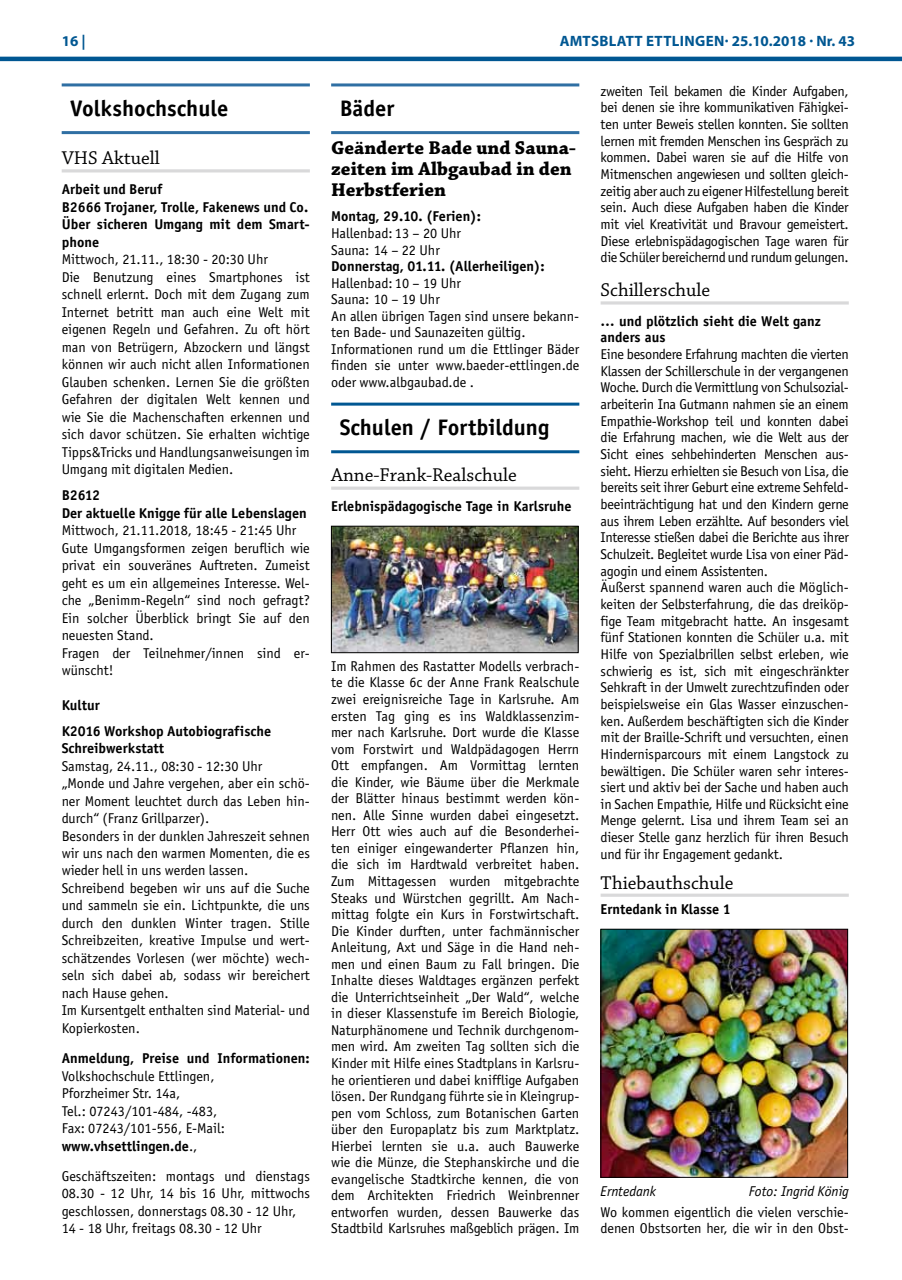
<style>
.page{position:relative;width:902px;height:1280px;background:#fff}
.page>*{position:absolute;margin:0;border:0;box-sizing:border-box;transform-origin:0 0}
.t1{font:700 22.5px "Officina Sans";color:#000}
.t2{font:19.5px "Chaparral Pro";color:#000}
.t3{font:700 19.5px/21px "Chaparral Pro";color:#000}
.t4{font:700 15px "Myriad Pro";letter-spacing:.02em;color:#005792}
.t5{font:14.25px/17.5px "Officina Sans";letter-spacing:-.01em;color:#000}
.t6{font:700 14.25px/17.5px "Officina Sans";color:#000}
.t7{font:italic 14.25px "Officina Sans";color:#000}
.s1{font-weight:700}
</style>
<div class="page">
<hr style="left:0;top:57px;width:901px;height:4px;background:#005792">
<svg style="left:600px;top:301px;width:248px;height:4px"></svg>
<hr style="left:600px;top:894px;width:248px;height:3px;background:#d9d9da">
<img style="left:602px;top:931px;width:243px;height:244px">
<div style="left:600px;top:929px;width:247px;height:248px;border:1px solid #000"></div>
<hr style="left:62px;top:83px;width:248px;height:3px;background:#2f6fa3">
<hr style="left:62px;top:131px;width:248px;height:3px;background:#2f6fa3">
<hr style="left:62px;top:169px;width:248px;height:3px;background:#d9d9da">
<hr style="left:331px;top:83px;width:248px;height:3px;background:#2f6fa3">
<hr style="left:331px;top:131px;width:248px;height:3px;background:#2f6fa3">
<hr style="left:331px;top:403px;width:248px;height:3px;background:#005792">
<hr style="left:331px;top:450px;width:248px;height:3px;background:#005792">
<hr style="left:331px;top:487px;width:248px;height:3px;background:#d9d9da">
<img style="left:333px;top:528px;width:243px;height:123px">
<div style="left:331px;top:526px;width:247px;height:127px;border:1px solid #000"></div>
<p class="t4" style="left:62px;top:31px;width:25px">16 |</p>
<p class="t4" style="left:559px;top:31px;width:297px">AMTSBLATT ETTLINGEN· 25.10.2018 · NR. 43</p>
<p class="t5" style="left:600px;top:83px;width:250px;line-height:16.6px;text-align:justify">zweiten Teil bekamen die Kinder Aufgaben, bei denen sie ihre kommunikativen Fähigkei&shy;ten unter Beweis stellen konnten. Sie sollten lernen mit fremden Menschen ins Gespräch zu kommen. Dabei waren sie auf die Hilfe von Mitmenschen angewiesen und sollten gleich&shy;zeitig aber auch zu eigener Hilfestellung bereit sein. Auch diese Aufgaben haben die Kinder mit viel Kreativität und Bravour gemeistert.<br>Diese erlebnispädagogischen Tage waren für die Schüler bereichernd und rundum gelungen.</p>
<h2 class="t2" style="left:600px;top:279px;width:111px">Schillerschule</h2>
<p class="t6" style="left:600px;top:312px;width:221px;line-height:16.6px">… und plötzlich sieht die Welt ganz anders aus</p>
<p class="t5" style="left:600px;top:346px;width:250px;line-height:16.6px">Eine besondere Erfahrung machten die vierten Klassen der Schillerschule in der vergangenen Woche. Durch die Vermittlung von Schulsozial&shy;arbeiterin Ina Gutmann nahmen sie an einem Empathie-Workshop teil und konnten dabei die Erfahrung machen, wie die Welt aus der Sicht eines sehbehinderten Menschen aus&shy;sieht. Hierzu erhielten sie Besuch von Lisa, die bereits seit ihrer Geburt eine extreme Sehfeld&shy;beeinträchtigung hat und den Kindern gerne aus ihrem Leben erzählte. Auf besonders viel Interesse stießen dabei die Berichte aus ihrer Schulzeit. Begleitet wurde Lisa von einer Päd&shy;agogin und einem Assistenten.<br>Äußerst spannend waren auch die Möglich&shy;keiten der Selbsterfahrung, die das dreiköp&shy;fige Team mitgebracht hatte. An insgesamt fünf Stationen konnten die Schüler u.a. mit Hilfe von Spezialbrillen selbst erleben, wie schwierig es ist, sich mit eingeschränkter Sehkraft in der Umwelt zurechtzufinden oder beispielsweise ein Glas Wasser einzuschen&shy;ken. Außerdem beschäftigten sich die Kinder mit der Braille-Schrift und versuchten, einen Hindernisparcours mit einem Langstock zu bewältigen. Die Schüler waren sehr interes&shy;siert und aktiv bei der Sache und haben auch in Sachen Empathie, Hilfe und Rücksicht eine Menge gelernt. Lisa und ihrem Team sei an dieser Stelle ganz herzlich für ihren Besuch und für ihr Engagement gedankt.</p>
<h2 class="t2" style="left:600px;top:871px;width:134px">Thiebauthschule</h2>
<p class="t6" style="left:600px;top:900px;width:131px">Erntedank in Klasse 1</p>
<h1 class="t1" style="left:70px;top:95px;width:160px">Volkshochschule</h1>
<h2 class="t2" style="left:62px;top:147px;width:100px">VHS Aktuell</h2>
<p class="t6" style="left:62px;top:181px;width:250px">Arbeit und Beruf<br>B2666 Trojaner, Trolle, Fakenews und Co.<br>Über sicheren Umgang mit dem Smart&shy;phone</p>
<p class="t5" style="left:62px;top:251px;width:250px">Mittwoch, 21.11., 18:30 - 20:30 Uhr<br>Die Benutzung eines Smartphones ist schnell erlernt. Doch mit dem Zugang zum Internet betritt man auch eine Welt mit eigenen Regeln und Gefahren. Zu oft hört man von Betrügern, Abzockern und längst können wir auch nicht allen Informationen Glauben schenken. Lernen Sie die größten Gefahren der digitalen Welt kennen und wie Sie die Machenschaften erkennen und sich davor schützen. Sie erhalten wichtige Tipps&amp;Tricks und Handlungsanweisungen im Umgang mit digitalen Medien.</p>
<p class="t6" style="left:62px;top:486px;width:246px">B2612<br>Der aktuelle Knigge für alle Lebenslagen</p>
<p class="t5" style="left:62px;top:522px;width:250px">Mittwoch, 21.11.2018, 18:45 - 21:45 Uhr Gute Umgangsformen zeigen beruflich wie privat ein souveränes Auftreten. Zumeist geht es um ein allgemeines Interesse. Wel&shy;che „Benimm-Regeln“ sind noch gefragt?<br>Ein solcher Überblick bringt Sie auf den neuesten Stand.<br>Fragen der Teilnehmer/innen sind er&shy;wünscht!</p>
<p class="t6" style="left:62px;top:692px;width:211px;line-height:26px">Kultur<br>K2016 Workshop Autobiografische</p>
<p class="t6" style="left:62px;top:739px;width:104px">Schreibwerkstatt</p>
<p class="t5" style="left:62px;top:757px;width:250px">Samstag, 24.11., 08:30 - 12:30 Uhr<br>„Monde und Jahre vergehen, aber ein schö&shy;ner Moment leuchtet durch das Leben hin&shy;durch“ (Franz Grillparzer).<br>Besonders in der dunklen Jahreszeit sehnen wir uns nach den warmen Momenten, die es wieder hell in uns werden lassen.<br>Schreibend begeben wir uns auf die Suche und sammeln sie ein. Lichtpunkte, die uns durch den dunklen Winter tragen. Stille Schreibzeiten, kreative Impulse und wert&shy;schätzendes Vorlesen (wer möchte) wech&shy;seln sich dabei ab, sodass wir bereichert nach Hause gehen.<br>Im Kursentgelt enthalten sind Material- und Kopierkosten.</p>
<p class="t6" style="left:62px;top:1049px;width:250px">Anmeldung, Preise und Informationen:</p>
<p class="t5" style="left:62px;top:1067px;width:165px">Volkshochschule Ettlingen,<br>Pforzheimer Str. 14a,<br>Tel.: 07243/101-484, -483,<br>Fax: 07243/101-556, E-Mail: <span class="s1">www.vhsettlingen.de</span>.,</p>
<p class="t5" style="left:62px;top:1167px;width:250px">Geschäftszeiten: montags und dienstags 08.30 - 12 Uhr, 14 bis 16 Uhr, mittwochs geschlossen, donnerstags 08.30 - 12 Uhr, 14 - 18 Uhr, freitags 08.30 - 12 Uhr</p>
<h1 class="t1" style="left:339px;top:95px;width:56px">Bäder</h1>
<h2 class="t3" style="left:331px;top:138px;width:246px">Geänderte Bade und Sauna&shy;zeiten im Albgaubad in den<br>Herbstferien</h2>
<p class="t6" style="left:331px;top:208px;width:151px">Montag, 29.10. (Ferien):</p>
<p class="t5" style="left:331px;top:225px;width:131px;line-height:16.5px">Hallenbad: 13 – 20 Uhr<br>Sauna: 14 – 22 Uhr</p>
<p class="t6" style="left:331px;top:257px;width:215px">Donnerstag, 01.11. (Allerheiligen):</p>
<p class="t5" style="left:331px;top:275px;width:250px;line-height:16.5px">Hallenbad: 10 – 19 Uhr<br>Sauna: 10 – 19 Uhr<br>An allen übrigen Tagen sind unsere bekann&shy;ten Bade- und Saunazeiten gültig.<br>Informationen rund um die Ettlinger Bäder finden sie unter www.baeder-ettlingen.de oder www.albgaubad.de .</p>
<h1 class="t1" style="left:339px;top:414px;width:211px">Schulen / Fortbildung</h1>
<h2 class="t2" style="left:331px;top:464px;width:187px">Anne-Frank-Realschule</h2>
<p class="t6" style="left:331px;top:497px;width:242px">Erlebnispädagogische Tage in Karlsruhe</p>
<p class="t5" style="left:331px;top:658px;width:250px;line-height:16.5px;text-align:justify">Im Rahmen des Rastatter Modells verbrach&shy;te die Klasse 6c der Anne Frank Realschule zwei ereignisreiche Tage in Karlsruhe. Am ersten Tag ging es ins Waldklassenzim&shy;mer nach Karlsruhe. Dort wurde die Klasse vom Forstwirt und Waldpädagogen Herrn Ott empfangen. Am Vormittag lernten die Kinder, wie Bäume über die Merkmale der Blätter hinaus bestimmt werden kön&shy;nen. Alle Sinne wurden dabei eingesetzt.<br>Herr Ott wies auch auf die Besonderhei&shy;ten einiger eingewanderter Pflanzen hin, die sich im Hardtwald verbreitet haben.<br>Zum Mittagessen wurden mitgebrachte Steaks und Würstchen gegrillt. Am Nach&shy;mittag folgte ein Kurs in Forstwirtschaft.<br>Die Kinder durften, unter fachmännischer Anleitung, Axt und Säge in die Hand neh&shy;men und einen Baum zu Fall bringen. Die Inhalte dieses Waldtages ergänzen perfekt die Unterrichtseinheit „Der Wald“, welche in dieser Klassenstufe im Bereich Biologie, Naturphänomene und Technik durchgenom&shy;men wird. Am zweiten Tag sollten sich die Kinder mit Hilfe eines Stadtplans in Karlsru&shy;he orientieren und dabei knifflige Aufgaben lösen. Der Rundgang führte sie in Kleingrup&shy;pen vom Schloss, zum Botanischen Garten über den Europaplatz bis zum Marktplatz.<br>Hierbei lernten sie u.a. auch Bauwerke wie die Münze, die Stephanskirche und die evangelische Stadtkirche kennen, die von dem Architekten Friedrich Weinbrenner entworfen wurden, dessen Bauwerke das Stadtbild Karlsruhes maßgeblich prägen. Im</p>
<p class="t7" style="left:600px;top:1182px;width:57px">Erntedank</p>
<p class="t7" style="left:748px;top:1182px;width:101px">Foto: Ingrid König</p>
<p class="t5" style="left:600px;top:1203px;width:250px;line-height:16.6px">Wo kommen eigentlich die vielen verschie&shy;denen Obstsorten her, die wir in den Obst-</p>
</div>
